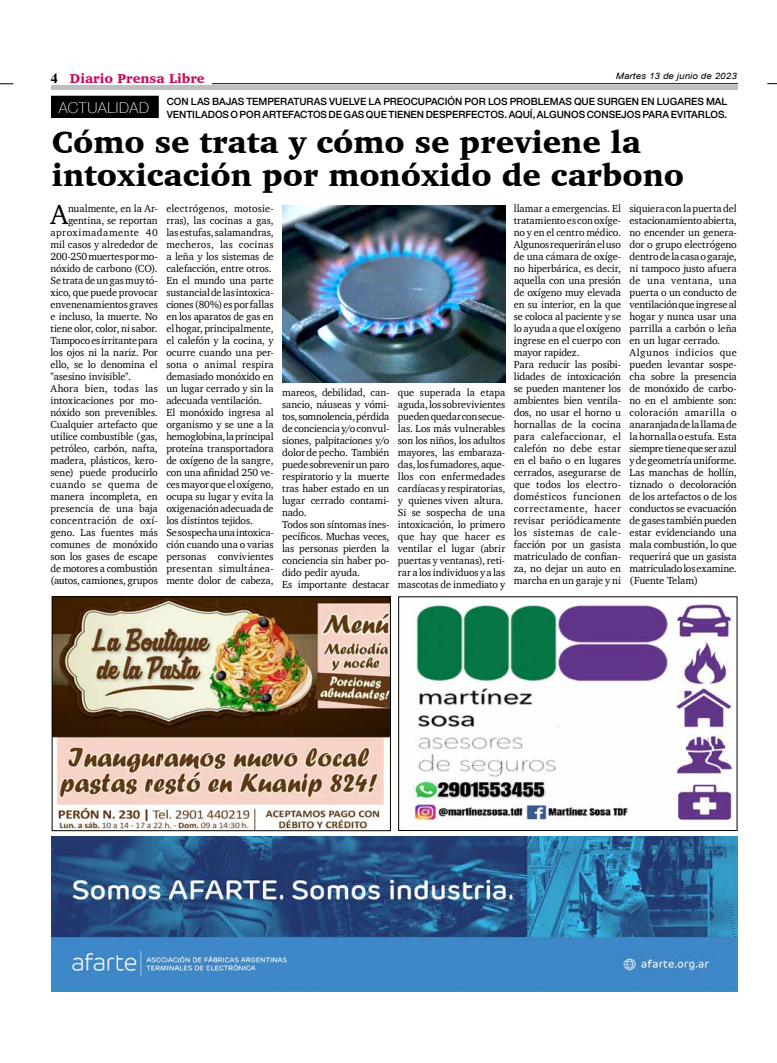
<style>
.page{position:relative;width:777px;height:1063px;background:#fff}
.page>*{position:absolute;margin:0;border:0;box-sizing:border-box;transform-origin:0 0}
.t1{font:900 31.2px/33.1px "Charter";color:#000}
.t2{font:28.4px "Charter";color:#000}
.t3{font:100 15px "Helvetica Neue";letter-spacing:.055em;color:#fff}
.t4{font:900 13.2px "Charter";color:#c80c5f}
.t5{font:10.5px/12px "Charter";letter-spacing:-.005em;color:#000}
.t6{font:10.5px "Charter";letter-spacing:.02em;color:#000}
.t7{font:10.5px "Charter";letter-spacing:.025em;color:#000}
.t8{font:10.5px "Charter";letter-spacing:.045em;color:#000}
.t9{font:10.5px "Charter";letter-spacing:.04em;color:#000}
.t10{font:500 10px/13px "Helvetica Neue";color:#000}
.t11{font:italic 8.8px "Arial";letter-spacing:.01em;color:#000;scale:1.11 1}
.s1{font-family:"Times";font-weight:700;font-size:14px;color:#000}
</style>
<div class="page">
<hr style="left:212px;top:83px;width:526px;height:1px;background:#000">
<svg style="left:0;top:84px;width:13px;height:1px"></svg>
<div style="left:51px;top:85px;width:686px;height:5px;background:#bcbec0"></div>
<img style="left:402px;top:600px;width:332px;height:229px">
<div style="left:398px;top:597px;width:339px;height:234px;border:1px solid #000"></div>
<img style="left:52px;top:836px;width:685px;height:155px">
<img style="left:54px;top:599px;width:334px;height:230px">
<div style="left:52px;top:597px;width:338px;height:234px;border:1px solid #000"></div>
<div style="left:51px;top:96px;width:107px;height:21px;background:#000"></div>
<img style="left:282px;top:205px;width:223px;height:178px">
<p class="t11" style="left:616px;top:70px;width:111px">Martes 13 de junio de 2023</p>
<p class="t4" style="left:51px;top:70px;width:155px"><span class="s1">4</span> Diario Prensa Libre</p>
<h3 class="t3" style="left:59px;top:96px;width:92px">ACTUALIDAD</h3>
<p class="t10" style="left:167px;top:94px;width:562px">CON LAS BAJAS TEMPERATURAS VUELVE LA PREOCUPACIÓN POR LOS PROBLEMAS QUE SURGEN EN LUGARES MAL<br>VENTILADOS O POR ARTEFACTOS DE GAS QUE TIENEN DESPERFECTOS. AQUÍ, ALGUNOS CONSEJOS PARA EVITARLOS.</p>
<h1 class="t1" style="left:52px;top:125px;width:633px">Cómo se trata y cómo se previene la intoxicación por monóxido de carbono</h1>
<h2 class="t2" style="left:51px;top:190px;width:19px">A</h2>
<p class="t5" style="left:68px;top:202px;width:91px">nualmente, en la Ar-</p>
<p class="t5" style="left:514px;top:202px;width:109px">llamar a emergencias. El tratamiento es con oxíge&shy;no y en el centro médico.<br>Algunos requerirán el uso de una cámara de oxíge&shy;no hiperbárica, es decir, aquella con una presión de oxígeno muy elevada en su interior, en la que se coloca al paciente y se lo ayuda a que el oxígeno ingrese en el cuerpo con mayor rapidez.<br>Para reducir las posibi&shy;lidades de intoxicación se pueden mantener los ambientes bien ventila&shy;dos, no usar el horno u hornallas de la cocina para calefaccionar, el calefón no debe estar en el baño o en lugares cerrados, asegurarse de que todos los electro&shy;domésticos funcionen correctamente, hacer revisar periódicamente los sistemas de cale&shy;facción por un gasista matriculado de confian&shy;za, no dejar un auto en marcha en un garaje y ni</p>
<p class="t5" style="left:629px;top:202px;width:109px">siquiera con la puerta del estacionamiento abierta, no encender un genera&shy;dor o grupo electrógeno dentro de la casa o garaje, ni tampoco justo afuera de una ventana, una puerta o un conducto de ventilación que ingrese al hogar y nunca usar una parrilla a carbón o leña en un lugar cerrado.<br>Algunos indicios que pueden levantar sospe&shy;cha sobre la presencia de monóxido de carbo&shy;no en el ambiente son: coloración amarilla o anaranjada de la llama de la hornalla o estufa. Esta siempre tiene que ser azul y de geometría uniforme.<br>Las manchas de hollín, tiznado o decoloración de los artefactos o de los conductos se evacuación de gases también pueden estar evidenciando una mala combustión, lo que requerirá que un gasista matriculado los examine. (Fuente Telam)</p>
<p class="t5" style="left:166px;top:202px;width:109px">electrógenos, motosie&shy;rras), las cocinas a gas, las estufas, salamandras, mecheros, las cocinas a leña y los sistemas de calefacción, entre otros.<br>En el mundo una parte sustancial de las intoxica&shy;ciones (80%) es por fallas en los aparatos de gas en el hogar, principalmente, el calefón y la cocina, y ocurre cuando una per&shy;sona o animal respira demasiado monóxido en un lugar cerrado y sin la adecuada ventilación.<br>El monóxido ingresa al organismo y se une a la hemoglobina, la principal proteína transportadora de oxígeno de la sangre, con una afinidad 250 ve&shy;ces mayor que el oxígeno, ocupa su lugar y evita la oxigenación adecuada de los distintos tejidos.<br>Se sospecha una intoxica&shy;ción cuando una o varias personas convivientes presentan simultánea&shy;mente dolor de cabeza,</p>
<p class="t5" style="left:68px;top:214px;width:91px">gentina, se reportan</p>
<p class="t8" style="left:51px;top:223px;width:109px">aproximadamente 40</p>
<p class="t5" style="left:51px;top:238px;width:109px">mil casos y alrededor de</p>
<p class="t5" style="left:51px;top:250px;width:109px">200-250 muertes por mo-</p>
<p class="t5" style="left:51px;top:262px;width:109px">nóxido de carbono (CO).</p>
<p class="t5" style="left:51px;top:274px;width:109px">Se trata de un gas muy tó-</p>
<p class="t5" style="left:51px;top:286px;width:109px">xico, que puede provocar</p>
<p class="t5" style="left:51px;top:298px;width:109px">envenenamientos graves</p>
<p class="t5" style="left:51px;top:310px;width:109px">e incluso, la muerte. No</p>
<p class="t5" style="left:51px;top:322px;width:109px">tiene olor, color, ni sabor.</p>
<p class="t5" style="left:51px;top:334px;width:109px">Tampoco es irritante para</p>
<p class="t5" style="left:51px;top:346px;width:109px">los ojos ni la nariz. Por</p>
<p class="t5" style="left:51px;top:358px;width:109px">ello, se lo denomina el</p>
<p class="t5" style="left:51px;top:370px;width:82px">"asesino invisible".</p>
<p class="t7" style="left:51px;top:379px;width:109px">Ahora bien, todas las</p>
<p class="t5" style="left:51px;top:394px;width:109px">intoxicaciones por mo-</p>
<p class="t5" style="left:51px;top:406px;width:109px">nóxido son prevenibles.</p>
<p class="t5" style="left:51px;top:418px;width:109px">Cualquier artefacto que</p>
<p class="t5" style="left:51px;top:430px;width:109px">utilice combustible (gas,</p>
<p class="t5" style="left:51px;top:442px;width:109px">petróleo, carbón, nafta,</p>
<p class="t5" style="left:51px;top:454px;width:109px">madera, plásticos, kero-</p>
<p class="t5" style="left:51px;top:466px;width:109px">sene) puede producirlo</p>
<p class="t9" style="left:51px;top:475px;width:109px">cuando se quema de</p>
<p class="t5" style="left:51px;top:490px;width:109px">manera incompleta, en</p>
<p class="t5" style="left:51px;top:502px;width:109px">presencia de una baja</p>
<p class="t6" style="left:51px;top:511px;width:109px">concentración de oxí-</p>
<p class="t5" style="left:51px;top:526px;width:109px">geno. Las fuentes más</p>
<p class="t5" style="left:51px;top:538px;width:109px">comunes de monóxido</p>
<p class="t5" style="left:51px;top:550px;width:109px">son los gases de escape</p>
<p class="t5" style="left:51px;top:562px;width:109px">de motores a combustión</p>
<p class="t5" style="left:51px;top:574px;width:109px">(autos, camiones, grupos</p>
<p class="t5" style="left:282px;top:386px;width:109px">mareos, debilidad, can&shy;sancio, náuseas y vómi&shy;tos, somnolencia, pérdida de conciencia y/o convul&shy;siones, palpitaciones y/o dolor de pecho. También puede sobrevenir un paro respiratorio y la muerte tras haber estado en un lugar cerrado contami&shy;nado.<br>Todos son síntomas ines&shy;pecíficos. Muchas veces, las personas pierden la conciencia sin haber po&shy;dido pedir ayuda.<br>Es importante destacar</p>
<p class="t5" style="left:398px;top:386px;width:109px">que superada la etapa aguda, los sobrevivientes pueden quedar con secue&shy;las. Los más vulnerables son los niños, los adultos mayores, las embaraza&shy;das, los fumadores, aque&shy;llos con enfermedades cardíacas y respiratorias, y quienes viven altura.<br>Si se sospecha de una intoxicación, lo primero que hay que hacer es ventilar el lugar (abrir puertas y ventanas), reti&shy;rar a los individuos y a las mascotas de inmediato y</p>
</div>
